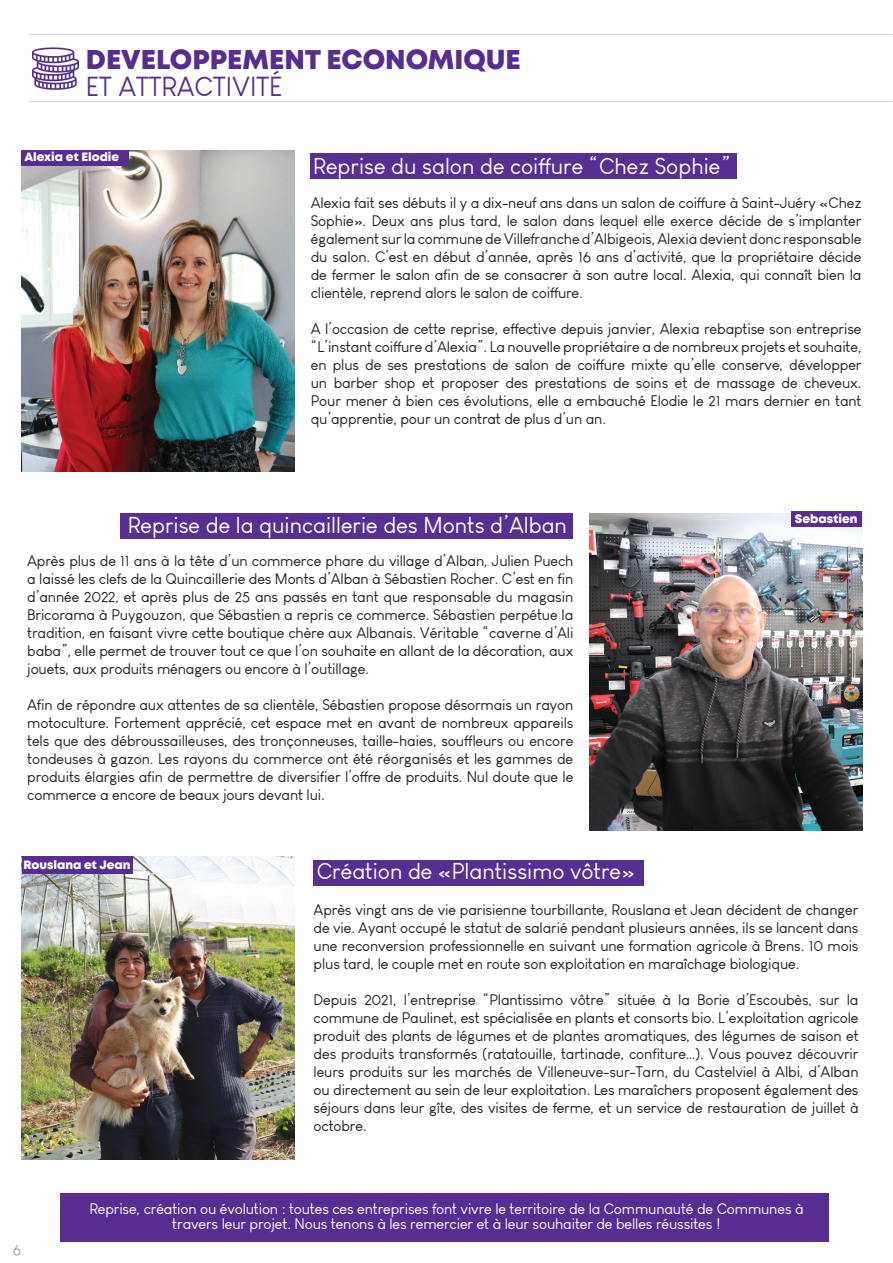
<style>
.page{position:relative;width:893px;height:1263px;background:#fff}
.page>*{position:absolute;margin:0;border:0;box-sizing:border-box;transform-origin:0 0}
.t1{font:800 27px "Mont";color:#572d91}
.t2{font:27px "Louis George Cafe";color:#562f92}
.t3{font:22.5px "Louis George Cafe";color:#fff}
.t4{font:15px/18px "Louis George Cafe";letter-spacing:-.01em;color:#231f20;text-align:justify}
.t5{font:15px/15px "Louis George Cafe";letter-spacing:-.01em;color:#fff;text-align:center}
.t6{font:15px "Louis George Cafe";color:#9ba3a1}
.t7{font:800 12px "Mont";color:#fff}
</style>
<div class="page">
<img style="left:32px;top:47px;width:46px;height:43px">
<div style="left:60px;top:1193px;width:768px;height:48px;background:#572d91"></div>
<img style="left:21px;top:151px;width:274px;height:320px">
<div style="left:21px;top:151px;width:108px;height:15px;background:#572d91"></div>
<img style="left:21px;top:857px;width:274px;height:302px">
<img style="left:590px;top:514px;width:272px;height:316px">
<div style="left:791px;top:511px;width:71px;height:16px;background:#572d91"></div>
<div style="left:120px;top:514px;width:453px;height:25px;background:#572e91"></div>
<div style="left:22px;top:857px;width:111px;height:17px;background:#572d91"></div>
<div style="left:310px;top:153px;width:426px;height:25px;background:#572e91"></div>
<div style="left:314px;top:861px;width:330px;height:25px;background:#572e91"></div>
<h1 class="t1" style="left:86px;top:46px;width:437px">DEVELOPPEMENT ECONOMIQUE</h1>
<h1 class="t2" style="left:86px;top:70px;width:198px">ET ATTRACTIVITÉ</h1>
<p class="t7" style="left:24px;top:151px;width:96px">Alexia et Elodie</p>
<h2 class="t3" style="left:313px;top:152px;width:419px">Reprise du salon de coiffure “Chez Sophie”</h2>
<p class="t4" style="left:311px;top:194px;width:552px">Alexia fait ses débuts il y a dix-neuf ans dans un salon de coiffure à Saint-Juéry «Chez Sophie». Deux ans plus tard, le salon dans lequel elle exerce décide de s’implanter également sur la commune de Villefranche d’Albigeois, Alexia devient donc responsable du salon. C’est en début d’année, après 16 ans d’activité, que la propriétaire décide de fermer le salon afin de se consacrer à son autre local. Alexia, qui connaît bien la clientèle, reprend alors le salon de coiffure.</p>
<p class="t4" style="left:311px;top:320px;width:552px">A l’occasion de cette reprise, effective depuis janvier, Alexia rebaptise son entreprise “L’instant coiffure d’Alexia”. La nouvelle propriétaire a de nombreux projets et souhaite, en plus de ses prestations de salon de coiffure mixte qu’elle conserve, développer un barber shop et proposer des prestations de soins et de massage de cheveux.<br>Pour mener à bien ces évolutions, elle a embauché Elodie le 21 mars dernier en tant qu’apprentie, pour un contrat de plus d’un an.</p>
<h2 class="t3" style="left:128px;top:512px;width:441px">Reprise de la quincaillerie des Monts d’Alban</h2>
<p class="t7" style="left:795px;top:513px;width:64px">Sebastien</p>
<p class="t4" style="left:27px;top:552px;width:548px">Après plus de 11 ans à la tête d’un commerce phare du village d’Alban, Julien Puech a laissé les clefs de la Quincaillerie des Monts d’Alban à Sébastien Rocher. C’est en fin d’année 2022, et après plus de 25 ans passés en tant que responsable du magasin Bricorama à Puygouzon, que Sébastien a repris ce commerce. Sébastien perpétue la tradition, en faisant vivre cette boutique chère aux Albanais. Véritable “caverne d’Ali baba”, elle permet de trouver tout ce que l’on souhaite en allant de la décoration, aux jouets, aux produits ménagers ou encore à l’outillage.</p>
<p class="t4" style="left:27px;top:696px;width:548px">Afin de répondre aux attentes de sa clientèle, Sébastien propose désormais un rayon motoculture. Fortement apprécié, cet espace met en avant de nombreux appareils tels que des débroussailleuses, des tronçonneuses, taille-haies, souffleurs ou encore tondeuses à gazon. Les rayons du commerce ont été réorganisés et les gammes de produits élargies afin de permettre de diversifier l’offre de produits. Nul doute que le commerce a encore de beaux jours devant lui.</p>
<p class="t7" style="left:24px;top:859px;width:108px">Rouslana et Jean</p>
<h2 class="t3" style="left:317px;top:858px;width:320px">Création de «Plantissimo vôtre»</h2>
<p class="t4" style="left:314px;top:901px;width:546px">Après vingt ans de vie parisienne tourbillante, Rouslana et Jean décident de changer de vie. Ayant occupé le statut de salarié pendant plusieurs années, ils se lancent dans une reconversion professionnelle en suivant une formation agricole à Brens. 10 mois plus tard, le couple met en route son exploitation en maraîchage biologique.</p>
<p class="t4" style="left:314px;top:991px;width:547px">Depuis 2021, l’entreprise “Plantissimo vôtre” située à la Borie d’Escoubès, sur la commune de Paulinet, est spécialisée en plants et consorts bio. L’exploitation agricole produit des plants de légumes et de plantes aromatiques, des légumes de saison et des produits transformés (ratatouille, tartinade, confiture…). Vous pouvez découvrir leurs produits sur les marchés de Villeneuve-sur-Tarn, du Castelviel à Albi, d’Alban ou directement au sein de leur exploitation. Les maraîchers proposent également des séjours dans leur gîte, des visites de ferme, et un service de restauration de juillet à octobre.</p>
<p class="t6" style="left:13px;top:1241px;width:10px">6</p>
<p class="t5" style="left:89px;top:1202px;width:716px">Reprise, création ou évolution : toutes ces entreprises font vivre le territoire de la Communauté de Communes à travers leur projet. Nous tenons à les remercier et à leur souhaiter de belles réussites !</p>
</div>
